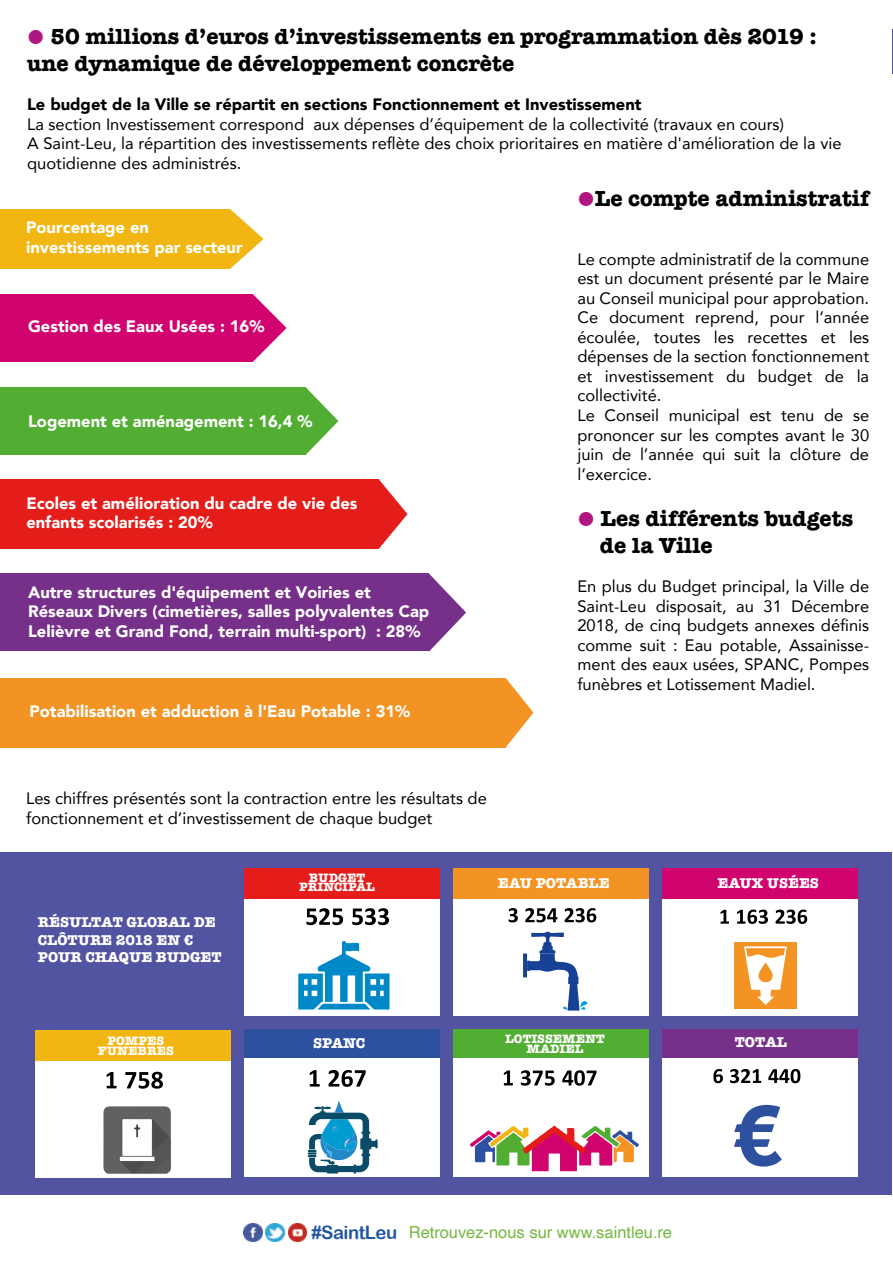
<style>
.page{position:relative;width:893px;height:1263px;background:#fff}
.page>*{position:absolute;margin:0;border:0;box-sizing:border-box;transform-origin:0 0}
.t1{font:700 22.5px/27px "American Typewriter";color:#010000}
.t2{font:16.5px/19.5px "Avenir";color:#010000}
.t3{font:900 16.5px/19.5px "Avenir";color:#fff}
.t4{font:900 16.5px "Avenir";color:#010000}
.t5{font:16.5px "Helvetica";color:#76b843}
.t6{font:700 14.7px/17.5px "American Typewriter";color:#fff}
.t7{font:700 12.6px/9.4px "American Typewriter";color:#fff;text-align:center}
.s1{font-family:"Arial Rounded MT Bold";font-size:18.45px;color:#2455a2}
</style>
<div class="page">
<img style="left:266px;top:1223px;width:19px;height:19px">
<img style="left:244px;top:1223px;width:18px;height:19px">
<img style="left:288px;top:1223px;width:19px;height:19px">
<div style="left:0;top:853px;width:891px;height:342px;background:#5254a1"></div>
<div style="left:244px;top:868px;width:195px;height:147px;background:#fff"></div>
<div style="left:244px;top:868px;width:195px;height:31px;background:#e41d1a"></div>
<div style="left:453px;top:868px;width:196px;height:147px;background:#fff"></div>
<div style="left:453px;top:868px;width:196px;height:31px;background:#f39323"></div>
<div style="left:663px;top:868px;width:195px;height:147px;background:#fff"></div>
<div style="left:663px;top:868px;width:195px;height:31px;background:#d1036f"></div>
<div style="left:35px;top:1031px;width:196px;height:147px;background:#fff"></div>
<div style="left:35px;top:1030px;width:196px;height:31px;background:#f2b612"></div>
<div style="left:244px;top:1030px;width:195px;height:147px;background:#fff"></div>
<div style="left:244px;top:1030px;width:195px;height:28px;background:#2d509f"></div>
<div style="left:453px;top:1030px;width:196px;height:147px;background:#fff"></div>
<div style="left:453px;top:1030px;width:196px;height:28px;background:#52ae32"></div>
<div style="left:663px;top:1030px;width:195px;height:147px;background:#fff"></div>
<div style="left:663px;top:1030px;width:195px;height:28px;background:#763089"></div>
<svg style="left:103px;top:1106px;width:68px;height:68px"></svg>
<svg style="left:470px;top:1126px;width:169px;height:45px"></svg>
<svg style="left:523px;top:931px;width:64px;height:79px"></svg>
<svg style="left:308px;top:1100px;width:70px;height:74px"></svg>
<div style="left:734px;top:942px;width:63px;height:67px;background:#f39323"></div>
<svg style="left:744px;top:946px;width:43px;height:59px"></svg>
<svg style="left:734px;top:1105px;width:48px;height:61px"></svg>
<svg style="left:306px;top:908px;width:83px;height:17px"></svg>
<svg style="left:509px;top:908px;width:87px;height:14px"></svg>
<svg style="left:720px;top:909px;width:87px;height:15px"></svg>
<svg style="left:107px;top:1072px;width:56px;height:17px"></svg>
<svg style="left:310px;top:1070px;width:56px;height:17px"></svg>
<svg style="left:504px;top:1070px;width:93px;height:16px"></svg>
<svg style="left:713px;top:1069px;width:87px;height:14px"></svg>
<svg style="left:298px;top:941px;width:91px;height:68px"></svg>
<div style="left:0;top:479px;width:379px;height:70px;background:#e41d1a"></div>
<svg style="left:379px;top:479px;width:29px;height:70px"></svg>
<div style="left:0;top:678px;width:506px;height:69px;background:#f39323"></div>
<svg style="left:506px;top:678px;width:27px;height:69px"></svg>
<div style="left:0;top:294px;width:253px;height:68px;background:#d1036f"></div>
<svg style="left:253px;top:294px;width:34px;height:68px"></svg>
<div style="left:0;top:209px;width:230px;height:60px;background:#f2b612"></div>
<svg style="left:230px;top:209px;width:34px;height:60px"></svg>
<div style="left:0;top:387px;width:305px;height:68px;background:#52ae32"></div>
<svg style="left:305px;top:387px;width:33px;height:68px"></svg>
<div style="left:0;top:573px;width:429px;height:78px;background:#763089"></div>
<svg style="left:429px;top:573px;width:37px;height:79px"></svg>
<div style="left:126px;top:1140px;width:20px;height:13px;background:#fff"></div>
<h1 class="t1" style="left:27px;top:22px;width:791px;text-indent:23px">50 millions d’euros d’investissements en programmation dès 2019 : une dynamique de développement concrète</h1>
<p class="t4" style="left:27px;top:90px;width:616px">Le budget de la Ville se répartit en sections Fonctionnement et Investissement</p>
<p class="t2" style="left:27px;top:114px;width:816px">La section Investissement correspond aux dépenses d’équipement de la collectivité (travaux en cours)<br>A Saint-Leu, la répartition des investissements reflète des choix prioritaires en matière d'amélioration de la vie quotidienne des administrés.</p>
<p class="t3" style="left:26px;top:217px;width:218px">Pourcentage en investissements par secteur</p>
<p class="t3" style="left:28px;top:316px;width:238px">Gestion des Eaux Usées : 16%</p>
<p class="t3" style="left:28px;top:411px;width:286px">Logement et aménagement : 16,4 %</p>
<p class="t3" style="left:26px;top:493px;width:333px">Ecoles et amélioration du cadre de vie des enfants scolarisés : 20%</p>
<p class="t3" style="left:28px;top:582px;width:403px">Autre structures d'équipement et Voiries et<br>Réseaux Divers (cimetières, salles polyvalentes Cap<br>Lelièvre et Grand Fond, terrain multi-sport) : 28%</p>
<p class="t3" style="left:29px;top:701px;width:382px">Potabilisation et adduction à l'Eau Potable : 31%</p>
<p class="t2" style="left:26px;top:788px;width:462px">Les chiffres présentés sont la contraction entre les résultats de fonctionnement et d’investissement de chaque budget</p>
<h1 class="t1" style="left:595px;top:184px;width:276px">Le compte administratif</h1>
<p class="t2" style="left:577px;top:249px;width:293px">Le compte administratif de la commune est un document présenté par le Maire au Conseil municipal pour approbation.<br>Ce document reprend, pour l’année écoulée, toutes les recettes et les dépenses de la section fonctionnement et investissement du budget de la collectivité.<br>Le Conseil municipal est tenu de se prononcer sur les comptes avant le 30 juin de l’année qui suit la clôture de l’exercice.</p>
<h1 class="t1" style="left:600px;top:504px;width:255px">Les différents budgets de la Ville</h1>
<p class="t2" style="left:577px;top:576px;width:293px;text-align:justify">En plus du Budget principal, la Ville de Saint-Leu disposait, au 31 Décembre 2018, de cinq budgets annexes définis comme suit : Eau potable, Assainisse&shy;ment des eaux usées, SPANC, Pompes funèbres et Lotissement Madiel.</p>
<p class="t6" style="left:38px;top:913px;width:185px">RÉSULTAT GLOBAL DE<br>CLÔTURE 2018 EN €<br>POUR CHAQUE BUDGET</p>
<p class="t7" style="left:299px;top:872px;width:77px">BUDGET<br>PRINCIPAL</p>
<p class="t6" style="left:498px;top:874px;width:114px">EAU POTABLE</p>
<p class="t6" style="left:717px;top:873px;width:103px">EAUX USÉES</p>
<p class="t7" style="left:98px;top:1036px;width:78px">POMPES<br>FUNEBRES</p>
<p class="t6" style="left:313px;top:1033px;width:54px">SPANC</p>
<p class="t7" style="left:505px;top:1033px;width:101px">LOTISSEMENT<br>MADIEL</p>
<p class="t6" style="left:735px;top:1033px;width:54px">TOTAL</p>
<p class="t5" style="left:311px;top:1220px;width:362px"><span class="s1">#SaintLeu</span> Retrouvez-nous sur www.saintleu.re</p>
</div>
